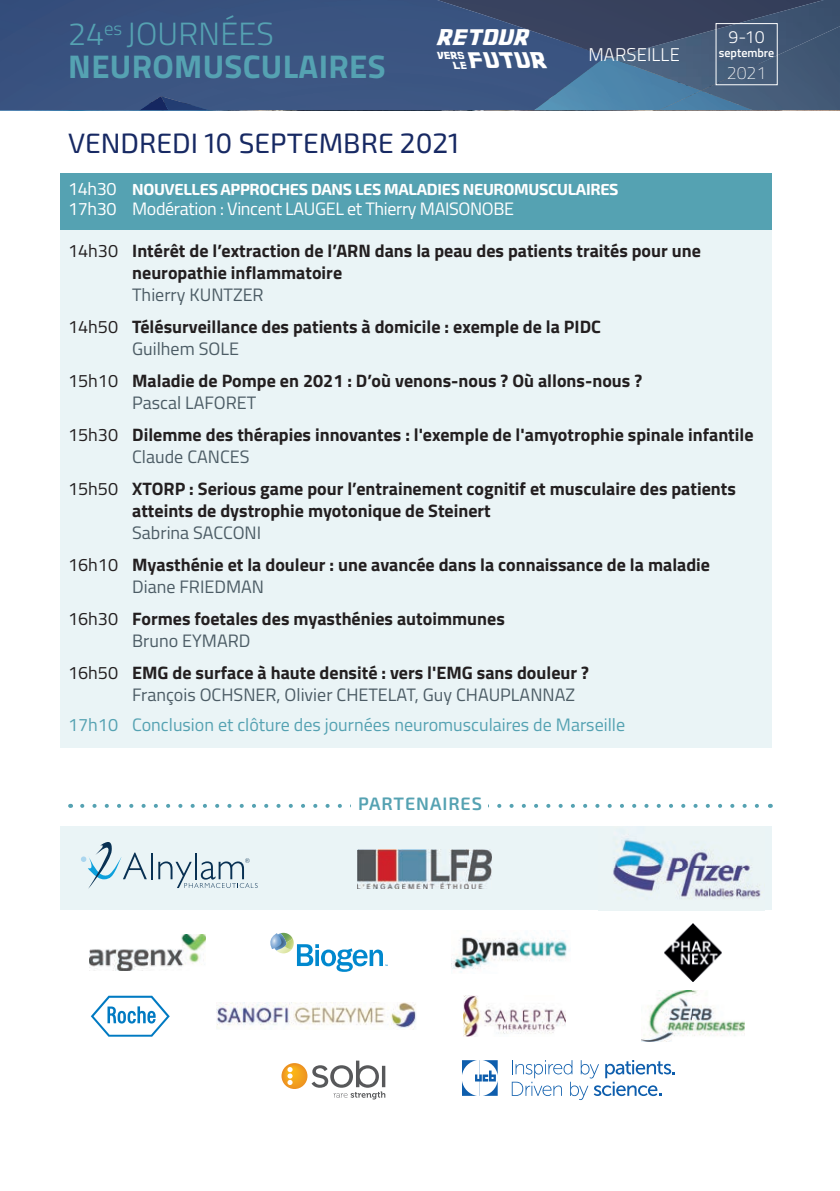
<style>
.page{position:relative;width:840px;height:1191px;background:#fff}
.page>*{position:absolute;margin:0;border:0;box-sizing:border-box;transform-origin:0 0}
.t1{font:700 32.8px "Titillium";letter-spacing:.01em;color:#55a2b2}
.t2{font:300 32.2px "Titillium";letter-spacing:.01em;color:#55a2b2}
.t3{font:28px "Exo 2";color:#172963}
.t4{font:300 18.4px "Titillium";letter-spacing:.01em;color:#fff}
.t5{font:700 18px/32px "Titillium";color:#231f20}
.t6{font:18px "Titillium";color:#55a2b2}
.t7{font:18px "Titillium";letter-spacing:-.02em;color:#fff}
.t8{font:18px "Titillium";color:#4c5c65}
.t9{font:18px "Backtothefuture 2002";color:#fff}
.t10{font:600 18px "Exo 2";letter-spacing:.05em;color:#55a2b2}
.t11{font:300 17.6px "Titillium";color:#fff}
.t12{font:100 17.6px "Titillium";color:#fff}
.t13{font:700 16px "Exo 2";letter-spacing:-.02em;color:#fff}
.t14{font:600 12px "Titillium";color:#fff}
.t15{font:8.2px "Backtothefuture 2002";color:#fff}
.s1{font-size:8.2px}
.s2{font-family:"Titillium";font-weight:400;font-size:18px}
.s3{font-weight:400}
.s4{font-weight:400;color:#4c5c65}
</style>
<div class="page">
<img style="left:610px;top:0;width:229px;height:58px">
<div style="left:700px;top:26px;width:139px;height:84px;background:#445a77"></div>
<img style="left:0;top:0;width:610px;height:110px">
<img style="left:139px;top:96px;width:22px;height:14px">
<img style="left:161px;top:96px;width:48px;height:14px">
<img style="left:533px;top:58px;width:167px;height:52px">
<img style="left:658px;top:91px;width:94px;height:19px">
<svg style="left:0;top:22px;width:1px;height:88px"></svg>
<div style="left:715px;top:23px;width:62px;height:62px;border:1px solid #fff"></div>
<div style="left:60px;top:826px;width:711px;height:84px;background:#eaf4f6"></div>
<img style="left:357px;top:849px;width:134px;height:39px">
<img style="left:598px;top:838px;width:165px;height:73px">
<svg style="left:81px;top:842px;width:66px;height:47px"></svg>
<hr style="left:150px;top:852px;width:2px;height:27px;background:#093153">
<hr style="left:195px;top:852px;width:2px;height:27px;background:#093153">
<svg style="left:158px;top:858px;width:99px;height:30px"></svg>
<div style="left:60px;top:210px;width:711px;height:537px;background:#eaf4f6"></div>
<div style="left:60px;top:173px;width:711px;height:56px;background:#55a2b2"></div>
<svg style="left:82px;top:804px;width:677px;height:4px"></svg>
<div style="left:351px;top:797px;width:137px;height:13px;background:#fff"></div>
<img style="left:89px;top:934px;width:116px;height:36px">
<svg style="left:91px;top:995px;width:79px;height:41px"></svg>
<svg style="left:270px;top:932px;width:117px;height:40px"></svg>
<svg style="left:281px;top:1060px;width:104px;height:39px"></svg>
<img style="left:451px;top:937px;width:119px;height:36px">
<svg style="left:511px;top:1060px;width:163px;height:40px"></svg>
<svg style="left:462px;top:1060px;width:35px;height:35px"></svg>
<img style="left:463px;top:995px;width:102px;height:41px">
<img style="left:664px;top:923px;width:57px;height:58px">
<img style="left:641px;top:990px;width:103px;height:51px">
<img style="left:216px;top:1003px;width:200px;height:26px">
<h2 class="t2" style="left:68px;top:11px;width:207px">24<sup>es</sup> JOURNÉES</h2>
<h1 class="t1" style="left:68px;top:42px;width:318px">NEUROMUSCULAIRES</h1>
<p class="t9" style="left:436px;top:29px;width:94px">RETOUR</p>
<p class="t15" style="left:436px;top:51px;width:29px">VERS</p>
<p class="t9" style="left:452px;top:52px;width:95px"><span class="s1">LE</span>FUTUR</p>
<h3 class="t3" style="left:68px;top:127px;width:392px">VENDREDI 10 SEPTEMBRE 2021</h3>
<p class="t4" style="left:588px;top:41px;width:93px">MARSEILLE</p>
<p class="t11" style="left:728px;top:24px;width:38px">9-10</p>
<p class="t14" style="left:718px;top:44px;width:57px">septembre</p>
<p class="t12" style="left:726px;top:60px;width:41px">2021</p>
<p class="t13" style="left:68px;top:180px;width:551px"><span class="s2">14h30</span> NOUVELLES APPROCHES DANS LES MALADIES NEUROMUSCULAIRES</p>
<p class="t7" style="left:68px;top:195px;width:447px">17h30 Modération : Vincent LAUGEL et Thierry MAISONOBE</p>
<p class="t5" style="left:132px;top:239px;width:570px;line-height:22px;text-indent:-64px"><span class="s3">14h30</span> Intérêt de l’extraction de l’ARN dans la peau des patients traités pour une neuropathie inflammatoire</p>
<p class="t5" style="left:68px;top:278px;width:534px;text-indent:64px"><span class="s4">Thierry KUNTZER<br></span><span class="s3">14h50</span> Télésurveillance des patients à domicile : exemple de la PIDC</p>
<p class="t5" style="left:68px;top:332px;width:575px;text-indent:64px"><span class="s4">Guilhem SOLE<br></span><span class="s3">15h10</span> Maladie de Pompe en 2021 : D’où venons-nous ? Où allons-nous ?</p>
<p class="t5" style="left:68px;top:386px;width:686px;text-indent:64px"><span class="s4">Pascal LAFORET<br></span><span class="s3">15h30</span> Dilemme des thérapies innovantes : l'exemple de l'amyotrophie spinale infantile</p>
<p class="t5" style="left:68px;top:440px;width:669px;text-indent:64px"><span class="s4">Claude CANCES<br></span><span class="s3">15h50</span> XTORP : Serious game pour l’entrainement cognitif et musculaire des patients</p>
<p class="t5" style="left:132px;top:494px;width:360px">atteints de dystrophie myotonique de Steinert</p>
<p class="t5" style="left:68px;top:516px;width:643px;text-indent:64px"><span class="s4">Sabrina SACCONI<br></span><span class="s3">16h10</span> Myasthénie et la douleur : une avancée dans la connaissance de la maladie</p>
<p class="t5" style="left:68px;top:570px;width:438px;text-indent:64px"><span class="s4">Diane FRIEDMAN<br></span><span class="s3">16h30</span> Formes foetales des myasthénies autoimmunes</p>
<p class="t5" style="left:68px;top:624px;width:522px;text-indent:64px"><span class="s4">Bruno EYMARD<br></span><span class="s3">16h50</span> EMG de surface à haute densité : vers l'EMG sans douleur ?</p>
<p class="t8" style="left:132px;top:681px;width:444px">François OCHSNER, Olivier CHETELAT, Guy CHAUPLANNAZ</p>
<p class="t6" style="left:68px;top:711px;width:558px">17h10 Conclusion et clôture des journées neuromusculaires de Marseille</p>
<p class="t10" style="left:358px;top:793px;width:125px">PARTENAIRES</p>
</div>
